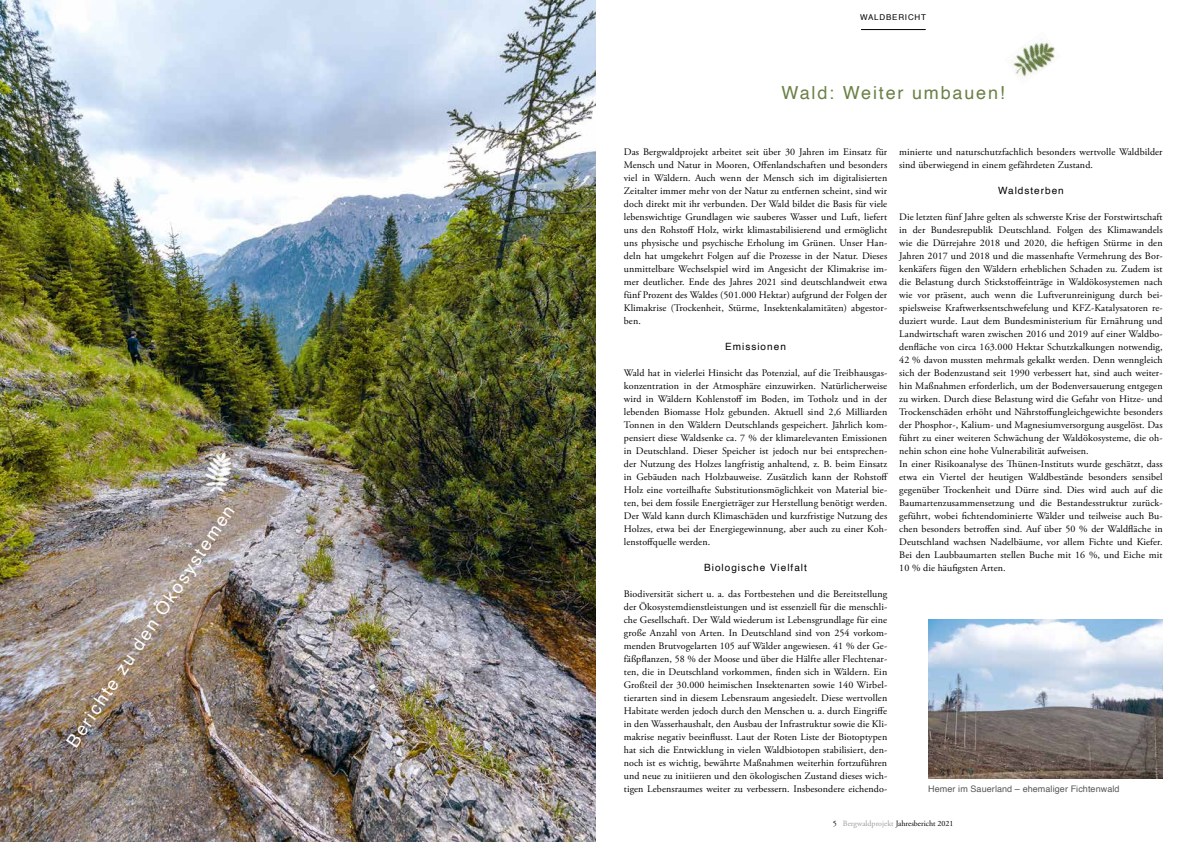
<style>
.page{position:relative;width:1191px;height:842px;background:#fff}
.page>*{position:absolute;margin:0;border:0;box-sizing:border-box;transform-origin:0 0}
.t1{font:18px "Helvetica";color:#fff}
.t2{font:18px "Helvetica";letter-spacing:.1em;color:#6b8147}
.t3{font:10px/13px "Adobe Garamond Pro";letter-spacing:.01em;color:#000;text-align:justify}
.t4{font:10px "Helvetica";letter-spacing:.1em;color:#000}
.t5{font:9px "Helvetica";letter-spacing:.01em;color:#575756}
.t6{font:8px "Adobe Garamond";color:#000}
.t7{font:8px "Helvetica";letter-spacing:.1em;color:#000}
.s1{color:#9d9d9c}
</style>
<div class="page">
<img style="left:0;top:0;width:595px;height:842px">
<hr style="left:861px;top:29px;width:64px;height:1px;background:#000">
<img style="left:199px;top:449px;width:37px;height:51px">
<img style="left:928px;top:619px;width:234px;height:160px">
<img style="left:1011px;top:40px;width:44px;height:42px">
<h1 class="t1" style="left:59px;top:737px;width:288px;rotate:-56deg">Berichte zu den Ökosystemen</h1>
<p class="t7" style="left:860px;top:11px;width:67px">WALDBERICHT</p>
<h1 class="t2" style="left:781px;top:78px;width:225px">Wald: Weiter umbauen!</h1>
<p class="t3" style="left:624px;top:145px;width:265px">Das Bergwaldprojekt arbeitet seit über 30 Jahren im Einsatz für Mensch und Natur in Mooren, Offenlandschaften und besonders viel in Wäldern. Auch wenn der Mensch sich im digitalisierten Zeitalter immer mehr von der Natur zu entfernen scheint, sind wir doch direkt mit ihr verbunden. Der Wald bildet die Basis für viele lebenswichtige Grundlagen wie sauberes Wasser und Luft, liefert uns den Rohstoff Holz, wirkt klimastabilisierend und ermöglicht uns physische und psychische Erholung im Grünen. Unser Han&shy;deln hat umgekehrt Folgen auf die Prozesse in der Natur. Dieses unmittelbare Wechselspiel wird im Angesicht der Klimakrise im&shy;mer deutlicher. Ende des Jahres 2021 sind deutschlandweit etwa fünf Prozent des Waldes (501.000 Hektar) aufgrund der Folgen der Klimakrise (Trockenheit, Stürme, Insektenkalamitäten) abgestor&shy;ben.</p>
<p class="t4" style="left:725px;top:339px;width:62px">Emissionen</p>
<p class="t3" style="left:624px;top:366px;width:266px">Wald hat in vielerlei Hinsicht das Potenzial, auf die Treibhausgas&shy;konzentration in der Atmosphäre einzuwirken. Natürlicherweise wird in Wäldern Kohlenstoff im Boden, im Totholz und in der lebenden Biomasse Holz gebunden. Aktuell sind 2,6 Milliarden Tonnen in den Wäldern Deutschlands gespeichert. Jährlich kom&shy;pensiert diese Waldsenke ca. 7 % der klimarelevanten Emissionen in Deutschland. Dieser Speicher ist jedoch nur bei entsprechen&shy;der Nutzung des Holzes langfristig anhaltend, z. B. beim Einsatz in Gebäuden nach Holzbauweise. Zusätzlich kann der Rohstoff Holz eine vorteilhafte Substitutionsmöglichkeit von Material bie&shy;ten, bei dem fossile Energieträger zur Herstellung benötigt werden.<br>Der Wald kann durch Klimaschäden und kurzfristige Nutzung des Holzes, etwa bei der Energiegewinnung, aber auch zu einer Koh&shy;lenstoffquelle werden.</p>
<p class="t4" style="left:704px;top:560px;width:104px">Biologische Vielfalt</p>
<p class="t3" style="left:624px;top:587px;width:265px">Biodiversität sichert u. a. das Fortbestehen und die Bereitstellung der Ökosystemdienstleistungen und ist essenziell für die menschli&shy;che Gesellschaft. Der Wald wiederum ist Lebensgrundlage für eine große Anzahl von Arten. In Deutschland sind von 254 vorkom&shy;menden Brutvogelarten 105 auf Wälder angewiesen. 41 % der Ge&shy;fäßpflanzen, 58 % der Moose und über die Hälfte aller Flechtenar&shy;ten, die in Deutschland vorkommen, finden sich in Wäldern. Ein Großteil der 30.000 heimischen Insektenarten sowie 140 Wirbel&shy;tierarten sind in diesem Lebensraum angesiedelt. Diese wertvollen Habitate werden jedoch durch den Menschen u. a. durch Eingriffe in den Wasserhaushalt, den Ausbau der Infrastruktur sowie die Kli&shy;makrise negativ beeinflusst. Laut der Roten Liste der Biotoptypen hat sich die Entwicklung in vielen Waldbiotopen stabilisiert, den&shy;noch ist es wichtig, bewährte Maßnahmen weiterhin fortzuführen und neue zu initiieren und den ökologischen Zustand dieses wich&shy;tigen Lebensraumes weiter zu verbessern. Insbesondere eichendo-</p>
<p class="t3" style="left:899px;top:146px;width:265px">minierte und naturschutzfachlich besonders wertvolle Waldbilder sind überwiegend in einem gefährdeten Zustand.</p>
<p class="t4" style="left:998px;top:183px;width:67px">Waldsterben</p>
<p class="t3" style="left:899px;top:211px;width:265px;text-align:left">Die letzten fünf Jahre gelten als schwerste Krise der Forstwirtschaft in der Bundesrepublik Deutschland. Folgen des Klimawandels wie die Dürrejahre 2018 und 2020, die heftigen Stürme in den Jahren 2017 und 2018 und die massenhafte Vermehrung des Bor&shy;kenkäfers fügen den Wäldern erheblichen Schaden zu. Zudem ist die Belastung durch Stickstoffeinträge in Waldökosystemen nach wie vor präsent, auch wenn die Luftverunreinigung durch bei&shy;spielsweise Kraftwerksentschwefelung und KFZ-Katalysatoren re&shy;duziert wurde. Laut dem Bundesministerium für Ernährung und Landwirtschaft waren zwischen 2016 und 2019 auf einer Waldbo&shy;denfläche von circa 163.000 Hektar Schutzkalkungen notwendig, 42 % davon mussten mehrmals gekalkt werden. Denn wenngleich sich der Bodenzustand seit 1990 verbessert hat, sind auch weiter&shy;hin Maßnahmen erforderlich, um der Bodenversauerung entgegen zu wirken. Durch diese Belastung wird die Gefahr von Hitze- und Trockenschäden erhöht und Nährstoffungleichgewichte besonders der Phosphor-, Kalium- und Magnesiumversorgung ausgelöst. Das führt zu einer weiteren Schwächung der Waldökosysteme, die oh&shy;nehin schon eine hohe Vulnerabilität aufweisen.<br>In einer Risikoanalyse des Thünen-Instituts wurde geschätzt, dass etwa ein Viertel der heutigen Waldbestände besonders sensibel gegenüber Trockenheit und Dürre sind. Dies wird auch auf die Baumartenzusammensetzung und die Bestandesstruktur zurück&shy;geführt, wobei fichtendominierte Wälder und teilweise auch Bu&shy;chen besonders betroffen sind. Auf über 50 % der Waldfläche in Deutschland wachsen Nadelbäume, vor allem Fichte und Kiefer.<br>Bei den Laubbaumarten stellen Buche mit 16 %, und Eiche mit 10 % die häufigsten Arten.</p>
<p class="t5" style="left:928px;top:782px;width:193px">Hemer im Sauerland – ehemaliger Fichtenwald</p>
<p class="t6" style="left:833px;top:819px;width:122px">5 <span class="s1">Bergwaldprojekt</span> Jahresbericht 2021</p>
</div>
